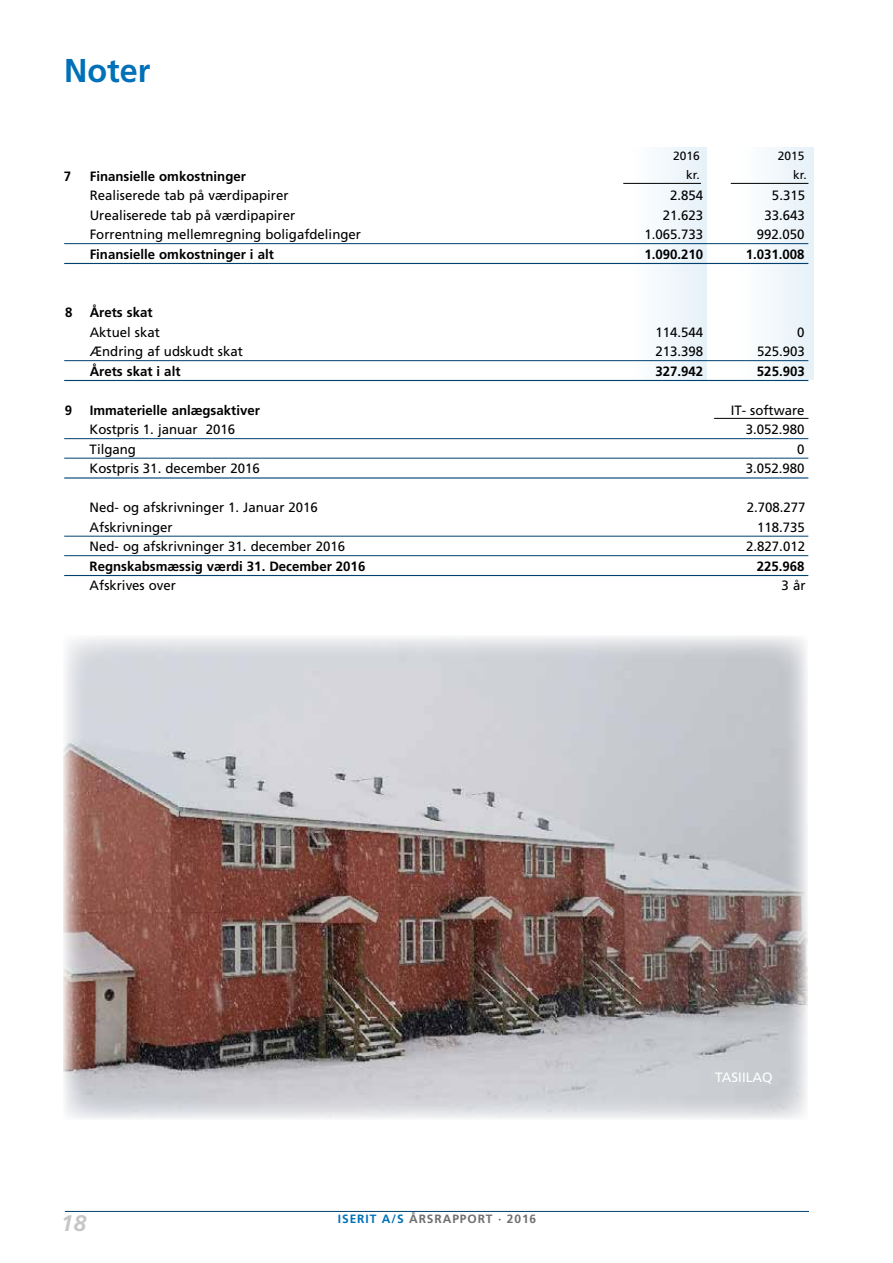
<style>
.page{position:relative;width:893px;height:1263px;background:#fff}
.page>*{position:absolute;margin:0;border:0;box-sizing:border-box;transform-origin:0 0}
.t1{font:700 33px "Frutiger";color:#0071b9}
.t2{font:italic 700 22.5px "Frutiger";color:#c6c6c6}
.t3{font:13.5px "Frutiger";color:#000}
.t4{font:700 13.5px "Frutiger";color:#000}
.t5{font:13.5px "Frutiger";color:#fff}
.t6{font:700 12px "Frutiger";letter-spacing:.075em;color:#706f6f}
.t7{font:12px "Frutiger";color:#000}
.s1{color:#0071b9}
</style>
<div class="page">
<hr style="left:65px;top:1211px;width:744px;height:1px;background:#004170">
<div style="left:629px;top:148px;width:77px;height:232px;background:#f2f8fb"></div>
<div style="left:736px;top:148px;width:78px;height:231px;background:#f2f8fc"></div>
<hr style="left:64px;top:243px;width:744px;height:1px;background:#004170">
<hr style="left:64px;top:263px;width:744px;height:1px;background:#004170">
<hr style="left:64px;top:360px;width:744px;height:1px;background:#004170">
<hr style="left:64px;top:380px;width:744px;height:1px;background:#004170">
<hr style="left:64px;top:438px;width:744px;height:1px;background:#004170">
<hr style="left:64px;top:458px;width:744px;height:1px;background:#004170">
<hr style="left:64px;top:477px;width:744px;height:2px;background:#004170">
<hr style="left:64px;top:536px;width:744px;height:1px;background:#004170">
<hr style="left:64px;top:555px;width:744px;height:1px;background:#004170">
<hr style="left:64px;top:575px;width:744px;height:1px;background:#004170">
<img style="left:63px;top:637px;width:745px;height:482px">
<hr style="left:623px;top:183px;width:78px;height:1px;background:#000">
<hr style="left:731px;top:183px;width:77px;height:1px;background:#000">
<hr style="left:714px;top:418px;width:94px;height:1px;background:#000">
<h1 class="t1" style="left:64px;top:51px;width:88px">Noter</h1>
<p class="t7" style="left:673px;top:148px;width:28px">2016</p>
<p class="t7" style="left:778px;top:148px;width:28px">2015</p>
<p class="t7" style="left:686px;top:168px;width:15px">kr.</p>
<p class="t7" style="left:793px;top:168px;width:15px">kr.</p>
<p class="t4" style="left:64px;top:168px;width:9px">7</p>
<p class="t4" style="left:90px;top:168px;width:158px">Finansielle omkostninger</p>
<p class="t3" style="left:90px;top:188px;width:200px">Realiserede tab på værdipapirer</p>
<p class="t3" style="left:670px;top:188px;width:35px">2.854</p>
<p class="t3" style="left:772px;top:188px;width:35px">5.315</p>
<p class="t3" style="left:90px;top:207px;width:207px">Urealiserede tab på værdipapirer</p>
<p class="t3" style="left:663px;top:207px;width:42px">21.623</p>
<p class="t3" style="left:764px;top:207px;width:42px">33.643</p>
<p class="t3" style="left:90px;top:226px;width:273px">Forrentning mellemregning boligafdelinger</p>
<p class="t3" style="left:644px;top:226px;width:60px">1.065.733</p>
<p class="t3" style="left:757px;top:226px;width:49px">992.050</p>
<p class="t4" style="left:90px;top:246px;width:186px">Finansielle omkostninger i alt</p>
<p class="t4" style="left:644px;top:246px;width:60px">1.090.210</p>
<p class="t4" style="left:746px;top:246px;width:60px">1.031.008</p>
<p class="t4" style="left:65px;top:304px;width:9px">8</p>
<p class="t4" style="left:90px;top:304px;width:64px">Årets skat</p>
<p class="t3" style="left:90px;top:324px;width:72px">Aktuel skat</p>
<p class="t3" style="left:655px;top:324px;width:49px">114.544</p>
<p class="t3" style="left:797px;top:324px;width:9px">0</p>
<p class="t3" style="left:90px;top:343px;width:155px">Ændring af udskudt skat</p>
<p class="t3" style="left:655px;top:343px;width:49px">213.398</p>
<p class="t3" style="left:757px;top:343px;width:49px">525.903</p>
<p class="t4" style="left:90px;top:363px;width:92px">Årets skat i alt</p>
<p class="t4" style="left:655px;top:363px;width:49px">327.942</p>
<p class="t4" style="left:757px;top:363px;width:49px">525.903</p>
<p class="t4" style="left:65px;top:402px;width:9px">9</p>
<p class="t4" style="left:90px;top:402px;width:172px">Immaterielle anlægsaktiver</p>
<p class="t3" style="left:731px;top:402px;width:75px">IT- software</p>
<p class="t3" style="left:90px;top:421px;width:147px">Kostpris 1. januar 2016</p>
<p class="t3" style="left:746px;top:421px;width:60px">3.052.980</p>
<p class="t3" style="left:90px;top:441px;width:48px">Tilgang</p>
<p class="t3" style="left:797px;top:441px;width:9px">0</p>
<p class="t3" style="left:90px;top:460px;width:172px">Kostpris 31. december 2016</p>
<p class="t3" style="left:746px;top:460px;width:60px">3.052.980</p>
<p class="t3" style="left:90px;top:499px;width:230px">Ned- og afskrivninger 1. Januar 2016</p>
<p class="t3" style="left:747px;top:499px;width:60px">2.708.277</p>
<p class="t3" style="left:90px;top:519px;width:85px">Afskrivninger</p>
<p class="t3" style="left:757px;top:519px;width:49px">118.735</p>
<p class="t3" style="left:90px;top:538px;width:257px">Ned- og afskrivninger 31. december 2016</p>
<p class="t3" style="left:746px;top:538px;width:60px">2.827.012</p>
<p class="t4" style="left:90px;top:558px;width:277px">Regnskabsmæssig værdi 31. December 2016</p>
<p class="t4" style="left:757px;top:558px;width:49px">225.968</p>
<p class="t3" style="left:90px;top:577px;width:88px">Afskrives over</p>
<p class="t3" style="left:782px;top:577px;width:25px">3 år</p>
<h2 class="t2" style="left:61px;top:1209px;width:27px">18</h2>
<p class="t6" style="left:338px;top:1212px;width:200px"><span class="s1">ISERIT A/S</span> ÅRSRAPPORT · 2016</p>
<p class="t5" style="left:715px;top:1070px;width:59px">TASIILAQ</p>
</div>
